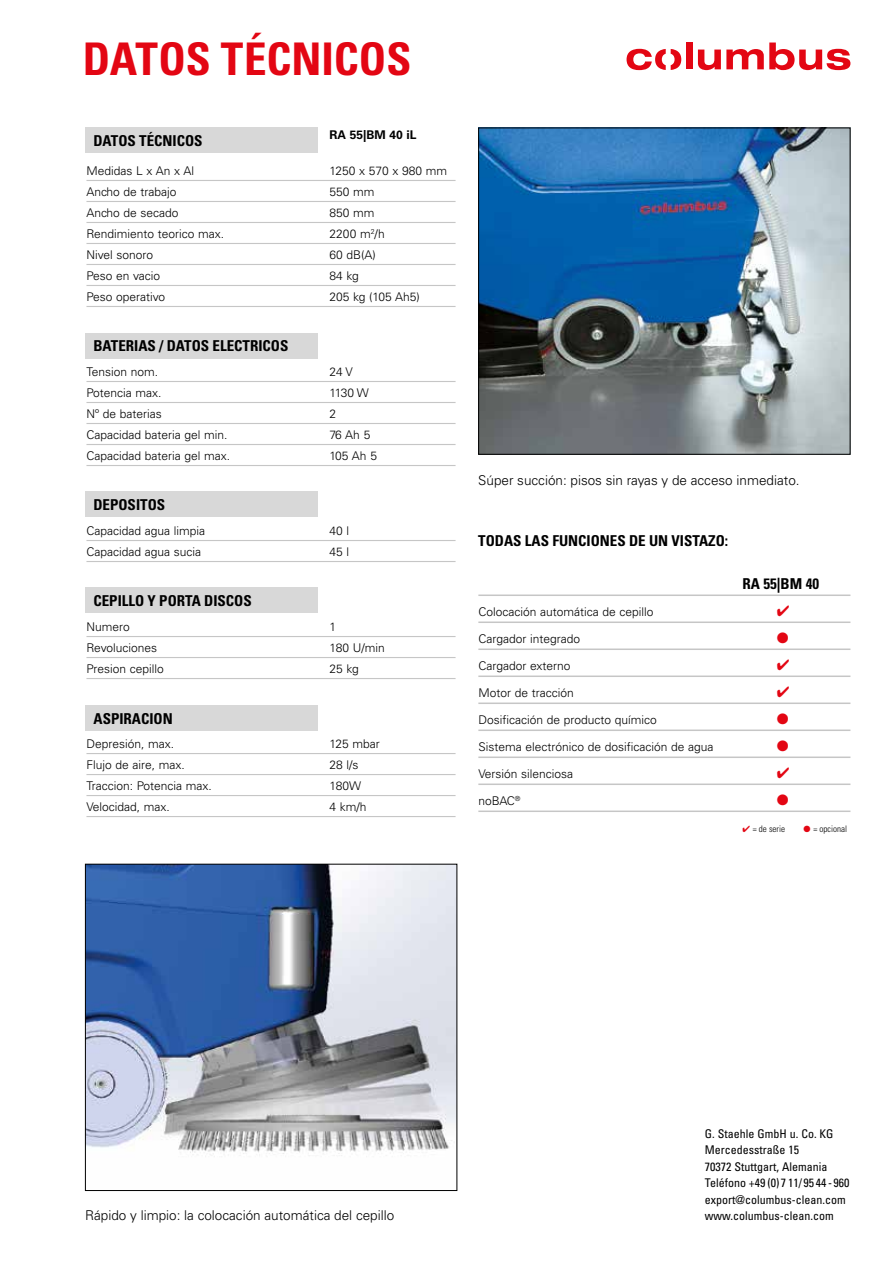
<style>
.page{position:relative;width:893px;height:1263px;background:#fff}
.page>*{position:absolute;margin:0;border:0;box-sizing:border-box;transform-origin:0 0}
.t1{font:700 condensed 45px "Univers LT";color:#e30613}
.t2{font:700 condensed 15px "Univers LT";color:#000}
.t3{font:15px "Zapf Dingbats ITC";color:#e30613}
.t4{font:300 13.5px "Univers LT";color:#000}
.t5{font:300 12px "Univers LT";color:#000}
.t6{font:condensed 12px/16.5px "Univers LT";color:#000}
.t7{font:700 12px "Univers LT";color:#000}
.t8{font:300 condensed 9px "Univers LT";color:#000}
.s1{color:#e30613}
</style>
<div class="page">
<div style="left:686px;top:43px;width:6px;height:26px;background:#e30613"></div>
<svg style="left:698px;top:43px;width:152px;height:27px"></svg>
<svg style="left:627px;top:49px;width:54px;height:21px"></svg>
<hr style="left:86px;top:180px;width:370px;height:1px;background:#c6c6c6">
<hr style="left:86px;top:201px;width:370px;height:1px;background:#c6c6c6">
<hr style="left:86px;top:222px;width:370px;height:1px;background:#c6c6c6">
<hr style="left:86px;top:243px;width:370px;height:1px;background:#c6c6c6">
<hr style="left:86px;top:264px;width:370px;height:1px;background:#c6c6c6">
<hr style="left:86px;top:285px;width:370px;height:1px;background:#c6c6c6">
<hr style="left:86px;top:306px;width:370px;height:1px;background:#c6c6c6">
<hr style="left:86px;top:381px;width:370px;height:1px;background:#c6c6c6">
<hr style="left:86px;top:402px;width:370px;height:1px;background:#c6c6c6">
<hr style="left:86px;top:423px;width:370px;height:1px;background:#c6c6c6">
<hr style="left:86px;top:444px;width:370px;height:1px;background:#c6c6c6">
<hr style="left:86px;top:465px;width:370px;height:1px;background:#c6c6c6">
<hr style="left:86px;top:540px;width:370px;height:1px;background:#c6c6c6">
<hr style="left:86px;top:561px;width:370px;height:1px;background:#c6c6c6">
<hr style="left:86px;top:636px;width:370px;height:1px;background:#c6c6c6">
<hr style="left:86px;top:657px;width:370px;height:1px;background:#c6c6c6">
<hr style="left:86px;top:678px;width:370px;height:1px;background:#c6c6c6">
<hr style="left:86px;top:753px;width:370px;height:1px;background:#c6c6c6">
<hr style="left:86px;top:774px;width:370px;height:1px;background:#c6c6c6">
<hr style="left:86px;top:795px;width:370px;height:1px;background:#c6c6c6">
<hr style="left:86px;top:816px;width:370px;height:1px;background:#c6c6c6">
<img style="left:87px;top:866px;width:368px;height:291px">
<div style="left:85px;top:864px;width:372px;height:327px;border:1px solid #000"></div>
<img style="left:480px;top:130px;width:368px;height:323px">
<div style="left:478px;top:128px;width:372px;height:327px;border:1px solid #000"></div>
<hr style="left:478px;top:594px;width:372px;height:2px;background:#c6c6c6">
<hr style="left:478px;top:621px;width:372px;height:2px;background:#c6c6c6">
<hr style="left:478px;top:648px;width:372px;height:2px;background:#c6c6c6">
<hr style="left:478px;top:675px;width:372px;height:2px;background:#c6c6c6">
<hr style="left:478px;top:702px;width:372px;height:2px;background:#c6c6c6">
<hr style="left:478px;top:729px;width:372px;height:2px;background:#c6c6c6">
<hr style="left:478px;top:756px;width:372px;height:2px;background:#c6c6c6">
<hr style="left:478px;top:783px;width:372px;height:2px;background:#c6c6c6">
<hr style="left:478px;top:810px;width:372px;height:2px;background:#c6c6c6">
<div style="left:85px;top:128px;width:232px;height:25px;background:#d8d8d8"></div>
<div style="left:85px;top:333px;width:232px;height:25px;background:#d8d8d8"></div>
<div style="left:85px;top:491px;width:232px;height:26px;background:#d8d8d8"></div>
<div style="left:85px;top:587px;width:232px;height:25px;background:#d8d8d8"></div>
<div style="left:85px;top:705px;width:232px;height:25px;background:#d8d8d8"></div>
<h1 class="t1" style="left:83px;top:31px;width:330px">DATOS TÉCNICOS</h1>
<p class="t2" style="left:93px;top:132px;width:111px">DATOS TÉCNICOS</p>
<p class="t7" style="left:329px;top:127px;width:89px">RA 55|BM 40 iL</p>
<p class="t5" style="left:86px;top:163px;width:109px">Medidas L x An x Al</p>
<p class="t5" style="left:329px;top:163px;width:119px">1250 x 570 x 980 mm</p>
<p class="t5" style="left:86px;top:184px;width:92px">Ancho de trabajo</p>
<p class="t5" style="left:329px;top:184px;width:47px">550 mm</p>
<p class="t5" style="left:86px;top:205px;width:94px">Ancho de secado</p>
<p class="t5" style="left:329px;top:205px;width:47px">850 mm</p>
<p class="t5" style="left:86px;top:226px;width:139px">Rendimiento teorico max.</p>
<p class="t5" style="left:329px;top:226px;width:57px">2200 m<sup>2</sup>/h</p>
<p class="t5" style="left:86px;top:247px;width:68px">Nivel sonoro</p>
<p class="t5" style="left:329px;top:247px;width:48px">60 dB(A)</p>
<p class="t5" style="left:86px;top:268px;width:75px">Peso en vacio</p>
<p class="t5" style="left:329px;top:268px;width:31px">84 kg</p>
<p class="t5" style="left:86px;top:289px;width:80px">Peso operativo</p>
<p class="t5" style="left:329px;top:289px;width:92px">205 kg (105 Ah5)</p>
<p class="t2" style="left:93px;top:337px;width:196px">BATERIAS / DATOS ELECTRICOS</p>
<p class="t5" style="left:86px;top:364px;width:73px">Tension nom.</p>
<p class="t5" style="left:329px;top:364px;width:25px">24 V</p>
<p class="t5" style="left:86px;top:385px;width:77px">Potencia max.</p>
<p class="t5" style="left:329px;top:385px;width:41px">1130 W</p>
<p class="t5" style="left:86px;top:406px;width:77px">Nº de baterias</p>
<p class="t5" style="left:329px;top:406px;width:8px">2</p>
<p class="t5" style="left:86px;top:427px;width:143px">Capacidad bateria gel min.</p>
<p class="t5" style="left:329px;top:427px;width:42px">76 Ah 5</p>
<p class="t5" style="left:86px;top:448px;width:145px">Capacidad bateria gel max.</p>
<p class="t5" style="left:329px;top:448px;width:49px">105 Ah 5</p>
<p class="t2" style="left:93px;top:495px;width:73px">DEPOSITOS</p>
<p class="t5" style="left:86px;top:523px;width:120px">Capacidad agua limpia</p>
<p class="t5" style="left:329px;top:523px;width:21px">40 l</p>
<p class="t5" style="left:86px;top:544px;width:116px">Capacidad agua sucia</p>
<p class="t5" style="left:329px;top:544px;width:21px">45 l</p>
<p class="t2" style="left:93px;top:591px;width:160px">CEPILLO Y PORTA DISCOS</p>
<p class="t5" style="left:86px;top:619px;width:45px">Numero</p>
<p class="t5" style="left:329px;top:619px;width:8px">1</p>
<p class="t5" style="left:86px;top:640px;width:72px">Revoluciones</p>
<p class="t5" style="left:329px;top:640px;width:57px">180 U/min</p>
<p class="t5" style="left:86px;top:661px;width:79px">Presion cepillo</p>
<p class="t5" style="left:329px;top:661px;width:31px">25 kg</p>
<p class="t2" style="left:94px;top:709px;width:81px">ASPIRACION</p>
<p class="t5" style="left:86px;top:736px;width:89px">Depresión, max.</p>
<p class="t5" style="left:329px;top:736px;width:52px">125 mbar</p>
<p class="t5" style="left:86px;top:757px;width:100px">Flujo de aire, max.</p>
<p class="t5" style="left:329px;top:757px;width:31px">28 l/s</p>
<p class="t5" style="left:86px;top:778px;width:127px">Traccion: Potencia max.</p>
<p class="t5" style="left:329px;top:778px;width:33px">180W</p>
<p class="t5" style="left:86px;top:799px;width:85px">Velocidad, max.</p>
<p class="t5" style="left:329px;top:799px;width:39px">4 km/h</p>
<p class="t4" style="left:478px;top:472px;width:323px">Súper succión: pisos sin rayas y de acceso inmediato.</p>
<p class="t2" style="left:478px;top:531px;width:251px">TODAS LAS FUNCIONES DE UN VISTAZO:</p>
<p class="t2" style="left:742px;top:575px;width:78px">RA 55|BM 40</p>
<p class="t5" style="left:478px;top:605px;width:177px">Colocación automática de cepillo</p>
<p class="t5" style="left:478px;top:632px;width:103px">Cargador integrado</p>
<p class="t3" style="left:777px;top:631px;width:13px">●</p>
<p class="t5" style="left:478px;top:659px;width:94px">Cargador externo</p>
<p class="t5" style="left:478px;top:686px;width:97px">Motor de tracción</p>
<p class="t5" style="left:478px;top:713px;width:180px">Dosificación de producto químico</p>
<p class="t3" style="left:777px;top:712px;width:13px">●</p>
<p class="t5" style="left:478px;top:740px;width:237px">Sistema electrónico de dosificación de agua</p>
<p class="t3" style="left:777px;top:739px;width:13px">●</p>
<p class="t5" style="left:478px;top:767px;width:96px">Versión silenciosa</p>
<p class="t5" style="left:478px;top:794px;width:43px">noBAC<sup>®</sup></p>
<p class="t3" style="left:777px;top:793px;width:13px">●</p>
<p class="t8" style="left:742px;top:824px;width:106px"><span class="s1">✔</span> = de serie <span class="s1">●</span> = opcional</p>
<p class="t4" style="left:85px;top:1207px;width:311px">Rápido y limpio: la colocación automática del cepillo</p>
<p class="t6" style="left:705px;top:1125px;width:146px">G. Staehle GmbH u. Co. KG<br>Mercedesstraße 15<br>70372 Stuttgart, Alemania<br>Teléfono +49 (0) 7 11/ 95 44 - 960 export@columbus-clean.com www.columbus-clean.com</p>
</div>
